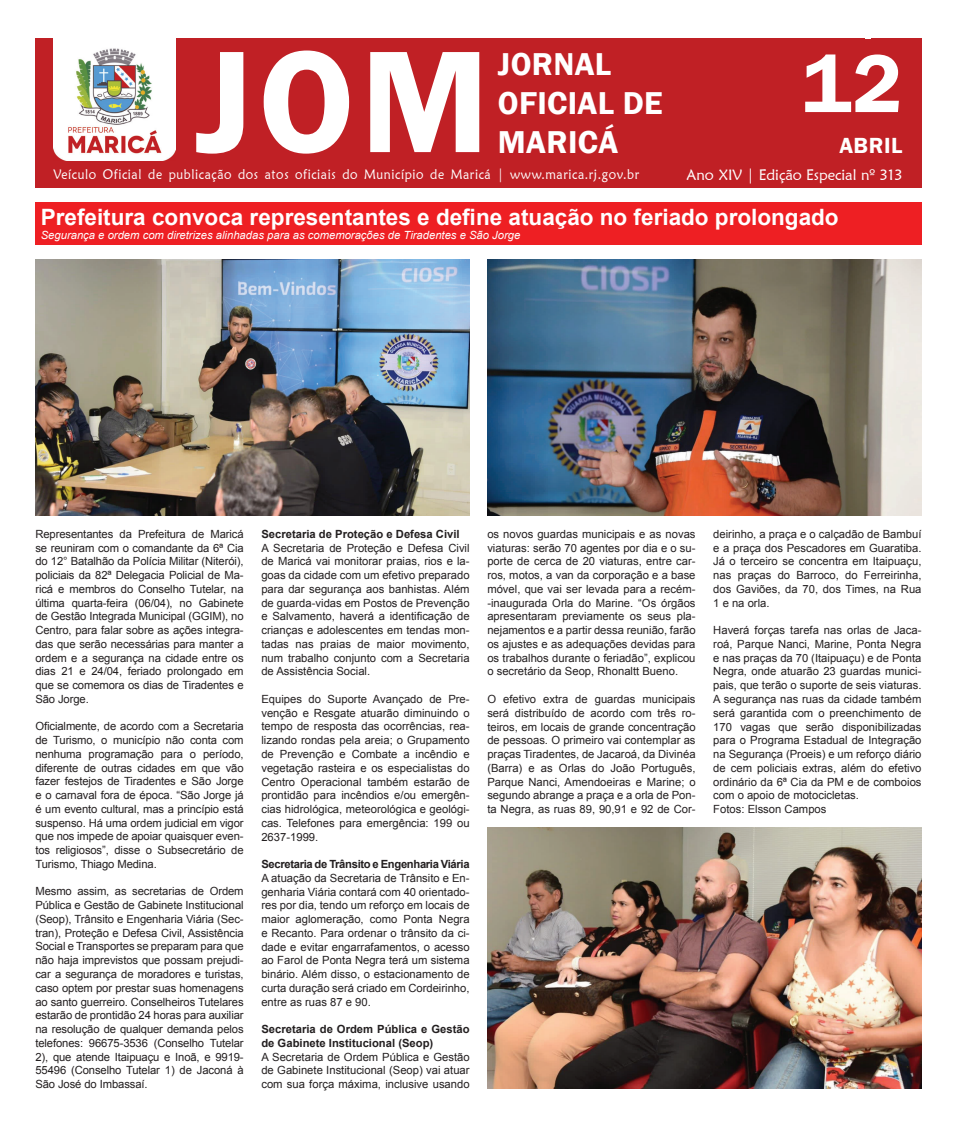
<style>
.page{position:relative;width:957px;height:1124px;background:#fff}
.page>*{position:absolute;margin:0;border:0;box-sizing:border-box;transform-origin:0 0}
.t1{font:600 150px "Franklin Gothic";color:#fff}
.t2{font:600 85px "Franklin Gothic";color:#fff}
.t3{font:600 32.5px/38.8px "Franklin Gothic";letter-spacing:.01em;color:#fff}
.t4{font:700 22.5px "Arial";color:#fff}
.t5{font:600 22.5px "Franklin Gothic";letter-spacing:.025em;color:#fff}
.t6{font:15px "Maiandra GD";color:#fff}
.t7{font:13.75px "Maiandra GD";letter-spacing:.05em;color:#fff;scale:.9 1}
.t8{font:11.25px/13.8px "Arial";color:#231f20;text-align:justify}
.t9{font:700 11.25px/13.8px "Arial";color:#231f20}
.t10{font:italic 11.25px "Arial";color:#fff}
.t11{font:700 11.25px "Arial";letter-spacing:-.03em;color:#231f20}
</style>
<div class="page">
<div style="left:870px;top:38px;width:51px;height:21px;background:#c02025"></div>
<div style="left:35px;top:38px;width:830px;height:21px;background:#c02025"></div>
<img style="left:35px;top:259px;width:435px;height:256px">
<img style="left:487px;top:259px;width:434px;height:256px">
<img style="left:487px;top:827px;width:434px;height:261px">
<div style="left:35px;top:202px;width:886px;height:43px;background:#ee1f23"></div>
<div style="left:35px;top:39px;width:886px;height:149px;background:#c02025"></div>
<img style="left:54px;top:38px;width:121px;height:123px">
<h1 class="t1" style="left:195px;top:9px;width:295px">JOM</h1>
<h3 class="t3" style="left:498px;top:45px;width:166px">JORNAL<br>OFICIAL DE<br>MARICÁ</h3>
<h2 class="t2" style="left:801px;top:31px;width:103px">12</h2>
<h3 class="t5" style="left:839px;top:131px;width:65px">ABRIL</h3>
<p class="t7" style="left:54px;top:166px;width:652px">Veículo Oficial de publicação dos atos oficiais do Município de Maricá | www.marica.rj.gov.br</p>
<h3 class="t6" style="left:686px;top:166px;width:218px">Ano XIV | Edição Especial nº 313</h3>
<h3 class="t4" style="left:41px;top:202px;width:799px">Prefeitura convoca representantes e define atuação no feriado prolongado</h3>
<p class="t10" style="left:41px;top:227px;width:481px">Segurança e ordem com diretrizes alinhadas para as comemorações de Tiradentes e São Jorge</p>
<p class="t8" style="left:35px;top:527px;width:210px">Representantes da Prefeitura de Maricá se reuniram com o comandante da 6ª Cia do 12° Batalhão da Polícia Militar (Niterói), policiais da 82ª Delegacia Policial de Ma&shy;ricá e membros do Conselho Tutelar, na última quarta-feira (06/04), no Gabinete de Gestão Integrada Municipal (GGIM), no Centro, para falar sobre as ações integra&shy;das que serão necessárias para manter a ordem e a segurança na cidade entre os dias 21 e 24/04, feriado prolongado em que se comemora os dias de Tiradentes e São Jorge.</p>
<p class="t8" style="left:35px;top:719px;width:210px">Oficialmente, de acordo com a Secretaria de Turismo, o município não conta com nenhuma programação para o período, diferente de outras cidades em que vão fazer festejos de Tiradentes e São Jorge e o carnaval fora de época. “São Jorge já é um evento cultural, mas a princípio está suspenso. Há uma ordem judicial em vigor que nos impede de apoiar quaisquer even&shy;tos religiosos”, disse o Subsecretário de Turismo, Thiago Medina.</p>
<p class="t8" style="left:35px;top:884px;width:210px">Mesmo assim, as secretarias de Ordem Pública e Gestão de Gabinete Institucional (Seop), Trânsito e Engenharia Viária (Sec&shy;tran), Proteção e Defesa Civil, Assistência Social e Transportes se preparam para que não haja imprevistos que possam prejudi&shy;car a segurança de moradores e turistas, caso optem por prestar suas homenagens ao santo guerreiro. Conselheiros Tutelares estarão de prontidão 24 horas para auxiliar na resolução de qualquer demanda pelos telefones: 96675-3536 (Conselho Tutelar 2), que atende Itaipuaçu e Inoã, e 9919- 55496 (Conselho Tutelar 1) de Jaconá à São José do Imbassaí.</p>
<p class="t9" style="left:261px;top:527px;width:200px">Secretaria de Proteção e Defesa Civil</p>
<p class="t8" style="left:261px;top:541px;width:210px">A Secretaria de Proteção e Defesa Civil de Maricá vai monitorar praias, rios e la&shy;goas da cidade com um efetivo preparado para dar segurança aos banhistas. Além de guarda-vidas em Postos de Prevenção e Salvamento, haverá a identificação de crianças e adolescentes em tendas mon&shy;tadas nas praias de maior movimento, num trabalho conjunto com a Secretaria de Assistência Social.</p>
<p class="t8" style="left:261px;top:692px;width:210px">Equipes do Suporte Avançado de Pre&shy;venção e Resgate atuarão diminuindo o tempo de resposta das ocorrências, rea&shy;lizando rondas pela areia; o Grupamento de Prevenção e Combate a incêndio e vegetação rasteira e os especialistas do Centro Operacional também estarão de prontidão para incêndios e/ou emergên&shy;cias hidrológica, meteorológica e geológi&shy;cas. Telefones para emergência: 199 ou 2637-1999.</p>
<p class="t11" style="left:261px;top:856px;width:210px">Secretaria de Trânsito e Engenharia Viária</p>
<p class="t8" style="left:261px;top:870px;width:210px">A atuação da Secretaria de Trânsito e En&shy;genharia Viária contará com 40 orientado&shy;res por dia, tendo um reforço em locais de maior aglomeração, como Ponta Negra e Recanto. Para ordenar o trânsito da ci&shy;dade e evitar engarrafamentos, o acesso ao Farol de Ponta Negra terá um sistema binário. Além disso, o estacionamento de curta duração será criado em Cordeirinho, entre as ruas 87 e 90.</p>
<p class="t9" style="left:261px;top:1022px;width:210px">Secretaria de Ordem Pública e Gestão de Gabinete Institucional (Seop)</p>
<p class="t8" style="left:261px;top:1049px;width:210px">A Secretaria de Ordem Pública e Gestão de Gabinete Institucional (Seop) vai atuar com sua força máxima, inclusive usando</p>
<p class="t8" style="left:487px;top:527px;width:210px">os novos guardas municipais e as novas viaturas: serão 70 agentes por dia e o su&shy;porte de cerca de 20 viaturas, entre car&shy;ros, motos, a van da corporação e a base móvel, que vai ser levada para a recém--inaugurada Orla do Marine. “Os órgãos apresentaram previamente os seus pla&shy;nejamentos e a partir dessa reunião, farão os ajustes e as adequações devidas para os trabalhos durante o feriadão”, explicou o secretário da Seop, Rhonaltt Bueno.</p>
<p class="t8" style="left:487px;top:692px;width:210px">O efetivo extra de guardas municipais será distribuído de acordo com três ro&shy;teiros, em locais de grande concentração de pessoas. O primeiro vai contemplar as praças Tiradentes, de Jacaroá, da Divinéa (Barra) e as Orlas do João Português, Parque Nanci, Amendoeiras e Marine; o segundo abrange a praça e a orla de Pon&shy;ta Negra, as ruas 89, 90,91 e 92 de Cor-</p>
<p class="t8" style="left:713px;top:527px;width:210px">deirinho, a praça e o calçadão de Bambuí e a praça dos Pescadores em Guaratiba.<br>Já o terceiro se concentra em Itaipuaçu, nas praças do Barroco, do Ferreirinha, dos Gaviões, da 70, dos Times, na Rua 1 e na orla.</p>
<p class="t8" style="left:713px;top:623px;width:210px;text-align:left">Haverá forças tarefa nas orlas de Jaca&shy;roá, Parque Nanci, Marine, Ponta Negra e nas praças da 70 (Itaipuaçu) e de Ponta Negra, onde atuarão 23 guardas munici&shy;pais, que terão o suporte de seis viaturas.<br>A segurança nas ruas da cidade também será garantida com o preenchimento de 170 vagas que serão disponibilizadas para o Programa Estadual de Integração na Segurança (Proeis) e um reforço diário de cem policiais extras, além do efetivo ordinário da 6ª Cia da PM e de comboios com o apoio de motocicletas.<br>Fotos: Elsson Campos</p>
</div>
